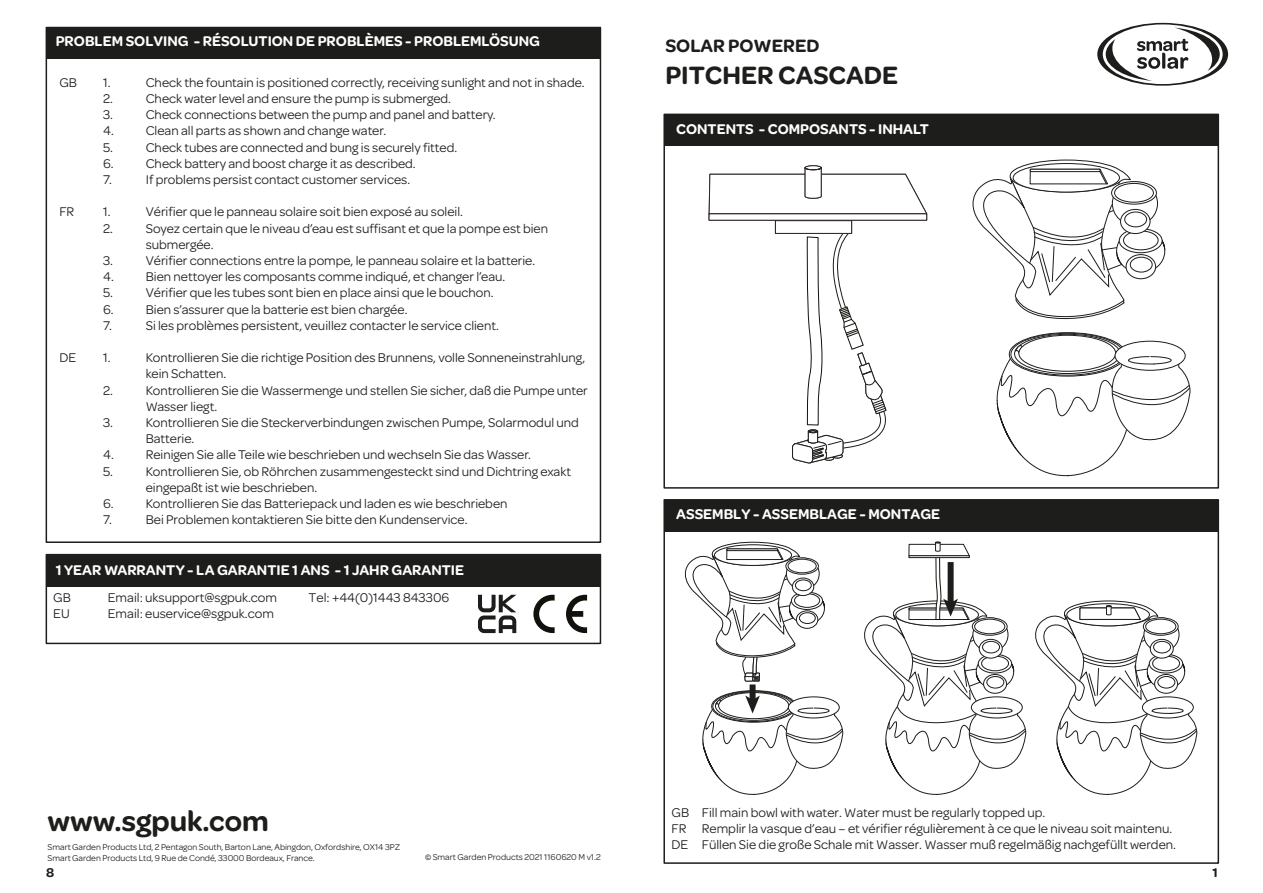
<style>
.page{position:relative;width:1263px;height:893px;background:#fff}
.page>*{position:absolute;margin:0;border:0;box-sizing:border-box;transform-origin:0 0}
.t1{font:600 30px "Omnes";color:#1d1d1b}
.t2{font:600 26.7px "Omnes";color:#1d1d1b}
.t3{font:600 19.05px "Omnes";color:#1d1d1b}
.t4{font:600 15px "Omnes";color:#fff}
.t5{font:13.5px/16.2px "Omnes";color:#1d1d1b}
.t6{font:600 13.5px "Omnes";color:#1d1d1b}
.t7{font:9px/10.8px "Omnes";letter-spacing:-.005em;color:#1d1d1b}
.s1{font-family:"Arial";font-size:7.5px}
</style>
<div class="page">
<div style="left:663px;top:499px;width:556px;height:365px;border:2px solid #1d1d1b"></div>
<div style="left:664px;top:500px;width:554px;height:32px;background:#1d1d1b"></div>
<svg style="left:1097px;top:23px;width:131px;height:63px"></svg>
<div style="left:664px;top:114px;width:554px;height:32px;background:#1d1d1b"></div>
<svg style="left:708px;top:165px;width:220px;height:50px"></svg>
<div style="left:709px;top:213px;width:218px;height:8px;border:1px solid #2b2523"></div>
<div style="left:775px;top:220px;width:77px;height:14px;border:1px solid #2b2523"></div>
<svg style="left:792px;top:227px;width:95px;height:237px"></svg>
<svg style="left:1115px;top:341px;width:70px;height:29px"></svg>
<div style="left:1115px;top:341px;width:70px;height:30px;border:1px solid #1d1d1b;border-radius:50%"></div>
<svg style="left:996px;top:344px;width:195px;height:132px"></svg>
<svg style="left:972px;top:159px;width:193px;height:161px"></svg>
<div style="left:718px;top:692px;width:71px;height:27px;border:1px solid #1d1d1b;border-radius:50%"></div>
<div style="left:749px;top:684px;width:6px;height:17px;background:#1d1d1b"></div>
<svg style="left:702px;top:695px;width:142px;height:100px"></svg>
<svg style="left:684px;top:541px;width:141px;height:141px"></svg>
<svg style="left:864px;top:541px;width:334px;height:254px"></svg>
<div style="left:46px;top:28px;width:554px;height:31px;background:#1d1d1b"></div>
<div style="left:46px;top:554px;width:555px;height:90px;border:2px solid #1d1d1b"></div>
<div style="left:46px;top:555px;width:554px;height:31px;background:#1d1d1b"></div>
<svg style="left:566px;top:595px;width:21px;height:38px"></svg>
<svg style="left:533px;top:595px;width:22px;height:38px"></svg>
<svg style="left:478px;top:595px;width:38px;height:38px"></svg>
<p class="t4" style="left:56px;top:30px;width:486px">PROBLEM SOLVING - RÉSOLUTION DE PROBLÈMES - PROBLEMLÖSUNG</p>
<p class="t5" style="left:103px;top:73px;width:9px">1.</p>
<p class="t5" style="left:146px;top:73px;width:441px">Check the fountain is positioned correctly, receiving sunlight and not in shade.</p>
<p class="t5" style="left:103px;top:90px;width:11px">2.</p>
<p class="t5" style="left:146px;top:90px;width:307px">Check water level and ensure the pump is submerged.</p>
<p class="t5" style="left:103px;top:106px;width:11px">3.</p>
<p class="t5" style="left:146px;top:106px;width:352px">Check connections between the pump and panel and battery.</p>
<p class="t5" style="left:103px;top:122px;width:284px">4. Clean all parts as shown and change water.<br>5.</p>
<p class="t5" style="left:59px;top:73px;width:19px">GB</p>
<p class="t5" style="left:146px;top:138px;width:313px">Check tubes are connected and bung is securely fitted.</p>
<p class="t5" style="left:103px;top:154px;width:314px">6. Check battery and boost charge it as described.<br>7.</p>
<p class="t5" style="left:146px;top:171px;width:266px">If problems persist contact customer services.</p>
<p class="t5" style="left:59px;top:203px;width:16px">FR</p>
<p class="t5" style="left:59px;top:349px;width:18px">DE</p>
<p class="t5" style="left:103px;top:203px;width:9px">1.</p>
<p class="t5" style="left:146px;top:203px;width:319px">Vérifier que le panneau solaire soit bien exposé au soleil.</p>
<p class="t5" style="left:103px;top:219px;width:11px">2.</p>
<p class="t5" style="left:146px;top:219px;width:404px">Soyez certain que le niveau d’eau est suffisant et que la pompe est bien submergée.</p>
<p class="t5" style="left:103px;top:252px;width:11px">3.</p>
<p class="t5" style="left:146px;top:252px;width:391px">Vérifier connections entre la pompe, le panneau solaire et la batterie.</p>
<p class="t5" style="left:103px;top:268px;width:404px">4. Bien nettoyer les composants comme indiqué, et changer l’eau.<br>5.</p>
<p class="t5" style="left:146px;top:284px;width:349px">Vérifier que les tubes sont bien en place ainsi que le bouchon.</p>
<p class="t5" style="left:103px;top:300px;width:306px">6. Bien s’assurer que la batterie est bien chargée.<br>7.</p>
<p class="t5" style="left:146px;top:316px;width:355px">Si les problèmes persistent, veuillez contacter le service client.</p>
<p class="t5" style="left:103px;top:349px;width:9px">1.</p>
<p class="t5" style="left:146px;top:349px;width:441px">Kontrollieren Sie die richtige Position des Brunnens, volle Sonneneinstrahlung, kein Schatten.</p>
<p class="t5" style="left:103px;top:381px;width:11px">2.</p>
<p class="t5" style="left:146px;top:381px;width:444px">Kontrollieren Sie die Wassermenge und stellen Sie sicher, daß die Pumpe unter<br>Wasser liegt.</p>
<p class="t5" style="left:103px;top:414px;width:11px">3.</p>
<p class="t5" style="left:146px;top:414px;width:435px">Kontrollieren Sie die Steckerverbindungen zwischen Pumpe, Solarmodul und<br>Batterie.</p>
<p class="t5" style="left:103px;top:446px;width:429px">4. Reinigen Sie alle Teile wie beschrieben und wechseln Sie das Wasser.<br>5.</p>
<p class="t5" style="left:146px;top:462px;width:427px">Kontrollieren Sie, ob Röhrchen zusammengesteckt sind und Dichtring exakt eingepaßt ist wie beschrieben.</p>
<p class="t5" style="left:103px;top:495px;width:406px">6. Kontrollieren Sie das Batteriepack und laden es wie beschrieben<br>7.</p>
<p class="t5" style="left:146px;top:511px;width:323px">Bei Problemen kontaktieren Sie bitte den Kundenservice.</p>
<p class="t4" style="left:56px;top:560px;width:410px">1 YEAR WARRANTY - LA GARANTIE 1 ANS - 1 JAHR GARANTIE</p>
<p class="t5" style="left:53px;top:589px;width:19px">GB</p>
<p class="t5" style="left:108px;top:589px;width:171px">Email: uksupport@sgpuk.com</p>
<p class="t5" style="left:309px;top:589px;width:142px">Tel: +44(0)1443 843306</p>
<p class="t5" style="left:53px;top:605px;width:18px">EU</p>
<p class="t5" style="left:108px;top:605px;width:168px">Email: euservice@sgpuk.com</p>
<h3 class="t3" style="left:665px;top:32px;width:156px">SOLAR POWERED</h3>
<h2 class="t2" style="left:665px;top:56px;width:234px">PITCHER CASCADE</h2>
<p class="t4" style="left:676px;top:118px;width:254px">CONTENTS - COMPOSANTS - INHALT</p>
<p class="t4" style="left:676px;top:503px;width:265px">ASSEMBLY - ASSEMBLAGE - MONTAGE</p>
<h1 class="t1" style="left:48px;top:800px;width:223px">www.sgpuk.com</h1>
<p class="t7" style="left:48px;top:841px;width:354px">Smart Garden Products Ltd, 2 Pentagon South, Barton Lane, Abingdon, Oxfordshire, OX14 3PZ<br>Smart Garden Products Ltd, 9 Rue de Condé, 33000 Bordeaux, France.</p>
<p class="t7" style="left:426px;top:851px;width:177px"><span class="s1">©</span> Smart Garden Products 2021 1160620 M v1.2</p>
<p class="t5" style="left:671px;top:803px;width:19px">GB<br>FR<br>DE</p>
<p class="t5" style="left:702px;top:804px;width:476px">Fill main bowl with water. Water must be regularly topped up.<br>Remplir la vasque d’eau – et vérifier régulièrement à ce que le niveau soit maintenu.<br>Füllen Sie die große Schale mit Wasser. Wasser muß regelmäßig nachgefüllt werden.</p>
<p class="t6" style="left:46px;top:863px;width:10px">8</p>
<p class="t6" style="left:1212px;top:863px;width:7px">1</p>
</div>
